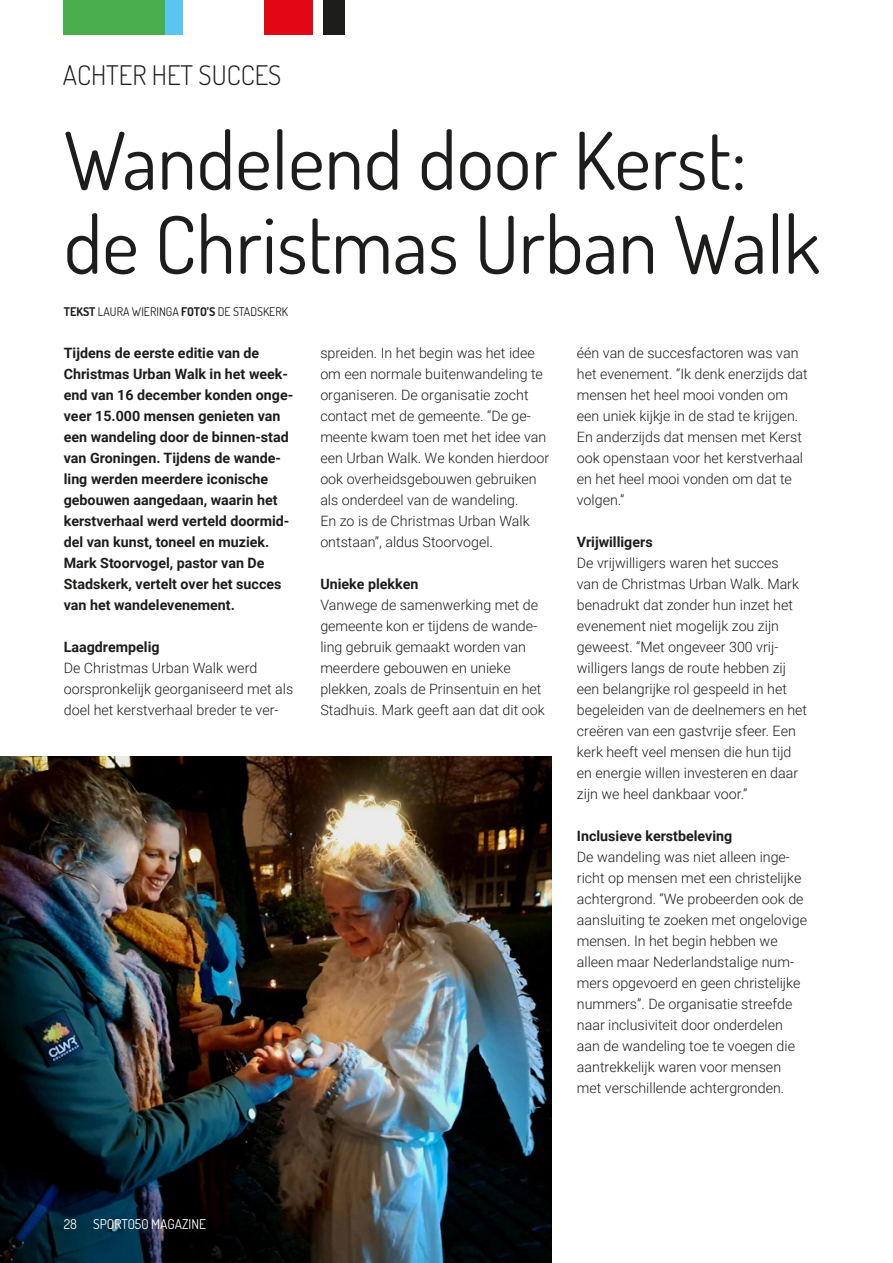
<style>
.page{position:relative;width:893px;height:1263px;background:#fff}
.page>*{position:absolute;margin:0;border:0;box-sizing:border-box;transform-origin:0 0}
.t1{font:79.5px/84px "Dosis";color:#1d1d1b}
.t2{font:300 27px "Dosis";color:#1d1d1b}
.t3{font:300 14.25px/21px "Roboto";color:#1d1d1b}
.t4{font:700 14.25px/21px "Roboto";color:#1d1d1b}
.t5{font:13.5px "Dosis";color:#fff}
.t6{font:12px "Dosis";color:#1d1d1b}
.s1{font-weight:700}
</style>
<div class="page">
<div style="left:264px;top:0;width:49px;height:34px;background:#e30614"></div>
<div style="left:64px;top:0;width:102px;height:34px;background:#47ae4b"></div>
<div style="left:323px;top:0;width:21px;height:34px;background:#1d1d1b"></div>
<div style="left:166px;top:0;width:17px;height:34px;background:#5bc5f2"></div>
<img style="left:0;top:757px;width:551px;height:506px">
<svg style="left:104px;top:1214px;width:21px;height:21px"></svg>
<h2 class="t2" style="left:63px;top:56px;width:220px">ACHTER HET SUCCES</h2>
<h1 class="t1" style="left:64px;top:115px;width:758px">Wandelend door Kerst: de Christmas Urban Walk</h1>
<p class="t6" style="left:64px;top:303px;width:226px"><span class="s1">TEKST</span> LAURA WIERINGA <span class="s1">FOTO’S</span> DE STADSKERK</p>
<p class="t4" style="left:64px;top:342px;width:231px">Tijdens de eerste editie van de<br>Christmas Urban Walk in het week&shy;end van 16 december konden onge&shy;veer 15.000 mensen genieten van een wandeling door de binnen-stad van Groningen. Tijdens de wande&shy;ling werden meerdere iconische gebouwen aangedaan, waarin het kerstverhaal werd verteld doormid&shy;del van kunst, toneel en muziek.<br>Mark Stoorvogel, pastor van De<br>Stadskerk, vertelt over het succes van het wandelevenement.</p>
<p class="t4" style="left:64px;top:636px;width:97px">Laagdrempelig</p>
<p class="t3" style="left:64px;top:657px;width:231px">De Christmas Urban Walk werd oorspronkelijk georganiseerd met als doel het kerstverhaal breder te ver-</p>
<p class="t3" style="left:320px;top:342px;width:231px">spreiden. In het begin was het idee om een normale buitenwandeling te organiseren. De organisatie zocht contact met de gemeente. “De ge&shy;meente kwam toen met het idee van een Urban Walk. We konden hierdoor ook overheidsgebouwen gebruiken als onderdeel van de wandeling.<br>En zo is de Christmas Urban Walk ontstaan”, aldus Stoorvogel.</p>
<p class="t4" style="left:320px;top:573px;width:100px">Unieke plekken</p>
<p class="t3" style="left:320px;top:594px;width:226px">Vanwege de samenwerking met de gemeente kon er tijdens de wande&shy;ling gebruik gemaakt worden van meerdere gebouwen en unieke plekken, zoals de Prinsentuin en het<br>Stadhuis. Mark geeft aan dat dit ook</p>
<p class="t3" style="left:577px;top:342px;width:232px">één van de succesfactoren was van het evenement. “Ik denk enerzijds dat mensen het heel mooi vonden om een uniek kijkje in de stad te krijgen.<br>En anderzijds dat mensen met Kerst ook openstaan voor het kerstverhaal en het heel mooi vonden om dat te volgen.”</p>
<p class="t4" style="left:577px;top:531px;width:77px">Vrijwilligers</p>
<p class="t3" style="left:577px;top:552px;width:232px">De vrijwilligers waren het succes<br>van de Christmas Urban Walk. Mark benadrukt dat zonder hun inzet het evenement niet mogelijk zou zijn geweest. “Met ongeveer 300 vrij&shy;willigers langs de route hebben zij een belangrijke rol gespeeld in het begeleiden van de deelnemers en het creëren van een gastvrije sfeer. Een kerk heeft veel mensen die hun tijd en energie willen investeren en daar zijn we heel dankbaar voor.”</p>
<p class="t4" style="left:577px;top:825px;width:157px">Inclusieve kerstbeleving</p>
<p class="t3" style="left:577px;top:846px;width:232px">De wandeling was niet alleen inge&shy;richt op mensen met een christelijke achtergrond. “We probeerden ook de aansluiting te zoeken met ongelovige mensen. In het begin hebben we alleen maar Nederlandstalige num&shy;mers opgevoerd en geen christelijke nummers”. De organisatie streefde naar inclusiviteit door onderdelen aan de wandeling toe te voegen die aantrekkelijk waren voor mensen met verschillende achtergronden.</p>
<p class="t5" style="left:64px;top:1215px;width:144px">28 SPORT050 MAGAZINE</p>
</div>
